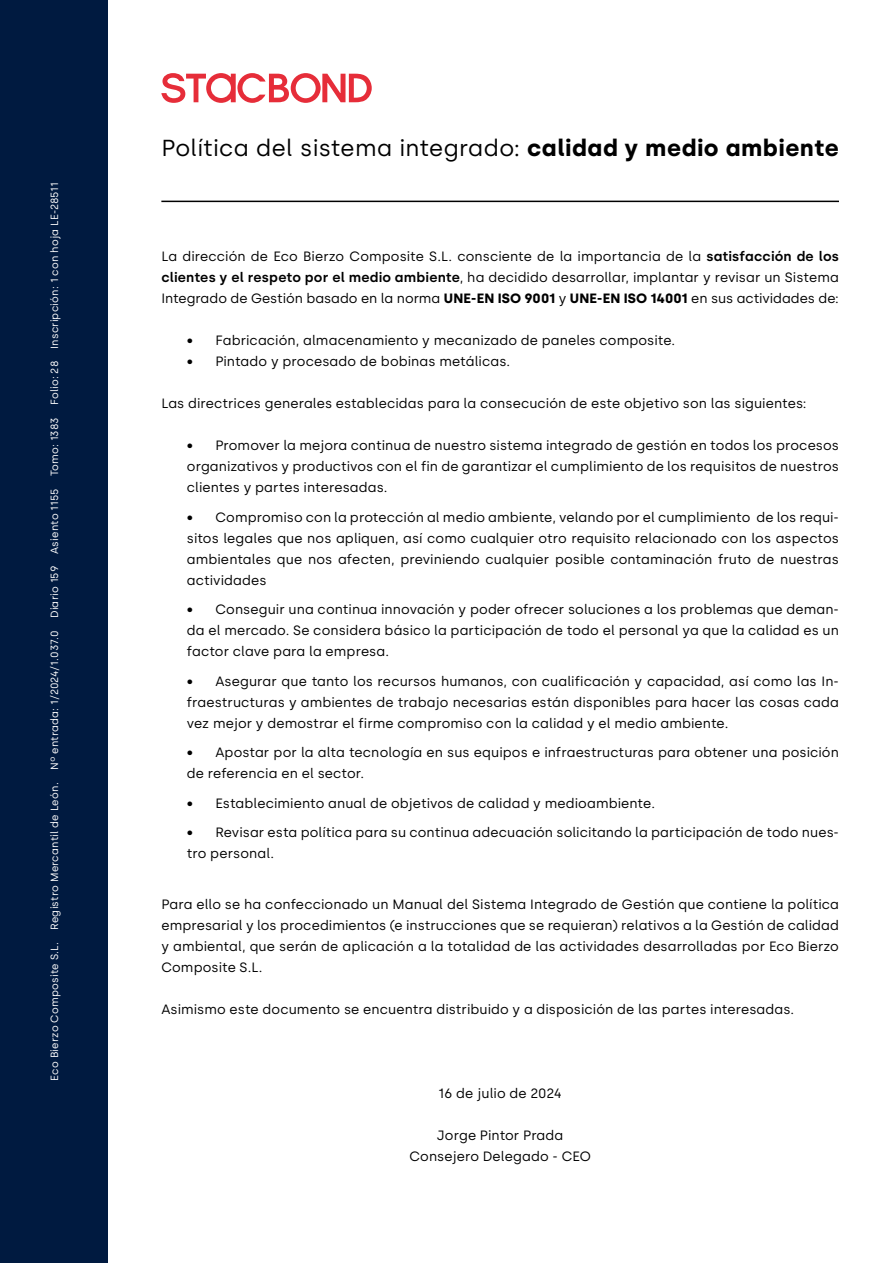
<style>
.page{position:relative;width:893px;height:1263px;background:#fff}
.page>*{position:absolute;margin:0;border:0;box-sizing:border-box;transform-origin:0 0}
.t1{font:23.1px "Silka";letter-spacing:.01em;color:#000}
.t2{font:13.5px/21px "Silka";letter-spacing:.005em;color:#000;text-align:justify}
.t3{font:10.5px "Silka";letter-spacing:.02em;color:#fff}
.s1{font-weight:700}
.s2{font-weight:600}
</style>
<div class="page">
<div style="left:0;top:0;width:107px;height:1263px;background:#001a40"></div>
<hr style="left:161px;top:201px;width:678px;height:1px;background:#000">
<svg style="left:161px;top:73px;width:211px;height:30px"></svg>
<p class="t3" style="left:48px;top:1081px;width:900px;rotate:-90deg">Eco Bierzo Composite S.L. Registro Mercantil de León. Nº entrada: 1/2024/1.037.0 Diario 159 Asiento 1155 Tomo: 1383 Folio: 28 Inscripción: 1 con hoja LE-28511</p>
<h1 class="t1" style="left:161px;top:134px;width:679px">Política del sistema integrado: <span class="s1">calidad y medio ambiente</span></h1>
<p class="t2" style="left:161px;top:246px;width:679px">La dirección de Eco Bierzo Composite S.L. consciente de la importancia de la <span class="s2">satisfacción de los clientes y el respeto por el medio ambiente</span>, ha decidido desarrollar, implantar y revisar un Sistema Integrado de Gestión basado en la norma <span class="s1">UNE-EN ISO 9001</span> y <span class="s1">UNE-EN ISO 14001</span> en sus actividades de:</p>
<p class="t2" style="left:187px;top:330px;width:490px">• Fabricación, almacenamiento y mecanizado de paneles composite.</p>
<p class="t2" style="left:187px;top:351px;width:325px">• Pintado y procesado de bobinas metálicas.</p>
<p class="t2" style="left:161px;top:393px;width:647px">Las directrices generales establecidas para la consecución de este objetivo son las siguientes:</p>
<p class="t2" style="left:187px;top:435px;width:654px">• Promover la mejora continua de nuestro sistema integrado de gestión en todos los procesos organizativos y productivos con el fin de garantizar el cumplimiento de los requisitos de nuestros clientes y partes interesadas.</p>
<p class="t2" style="left:187px;top:506px;width:654px">• Compromiso con la protección al medio ambiente, velando por el cumplimiento de los requi&shy;sitos legales que nos apliquen, así como cualquier otro requisito relacionado con los aspectos ambientales que nos afecten, previniendo cualquier posible contaminación fruto de nuestras actividades</p>
<p class="t2" style="left:187px;top:599px;width:654px">• Conseguir una continua innovación y poder ofrecer soluciones a los problemas que deman&shy;da el mercado. Se considera básico la participación de todo el personal ya que la calidad es un factor clave para la empresa.</p>
<p class="t2" style="left:187px;top:670px;width:654px">• Asegurar que tanto los recursos humanos, con cualificación y capacidad, así como las In&shy;fraestructuras y ambientes de trabajo necesarias están disponibles para hacer las cosas cada vez mejor y demostrar el firme compromiso con la calidad y el medio ambiente.</p>
<p class="t2" style="left:187px;top:742px;width:654px">• Apostar por la alta tecnología en sus equipos e infraestructuras para obtener una posición de referencia en el sector.</p>
<p class="t2" style="left:187px;top:792px;width:470px">• Establecimiento anual de objetivos de calidad y medioambiente.</p>
<p class="t2" style="left:187px;top:822px;width:654px">• Revisar esta política para su continua adecuación solicitando la participación de todo nues&shy;tro personal.</p>
<p class="t2" style="left:161px;top:893px;width:679px">Para ello se ha confeccionado un Manual del Sistema Integrado de Gestión que contiene la política empresarial y los procedimientos (e instrucciones que se requieran) relativos a la Gestión de calidad y ambiental, que serán de aplicación a la totalidad de las actividades desarrolladas por Eco Bierzo Composite S.L.</p>
<p class="t2" style="left:161px;top:998px;width:634px">Asimismo este documento se encuentra distribuido y a disposición de las partes interesadas.</p>
<p class="t2" style="left:438px;top:1082px;width:125px">16 de julio de 2024</p>
<p class="t2" style="left:409px;top:1124px;width:183px;text-align:center">Jorge Pintor Prada<br>Consejero Delegado - CEO</p>
</div>
